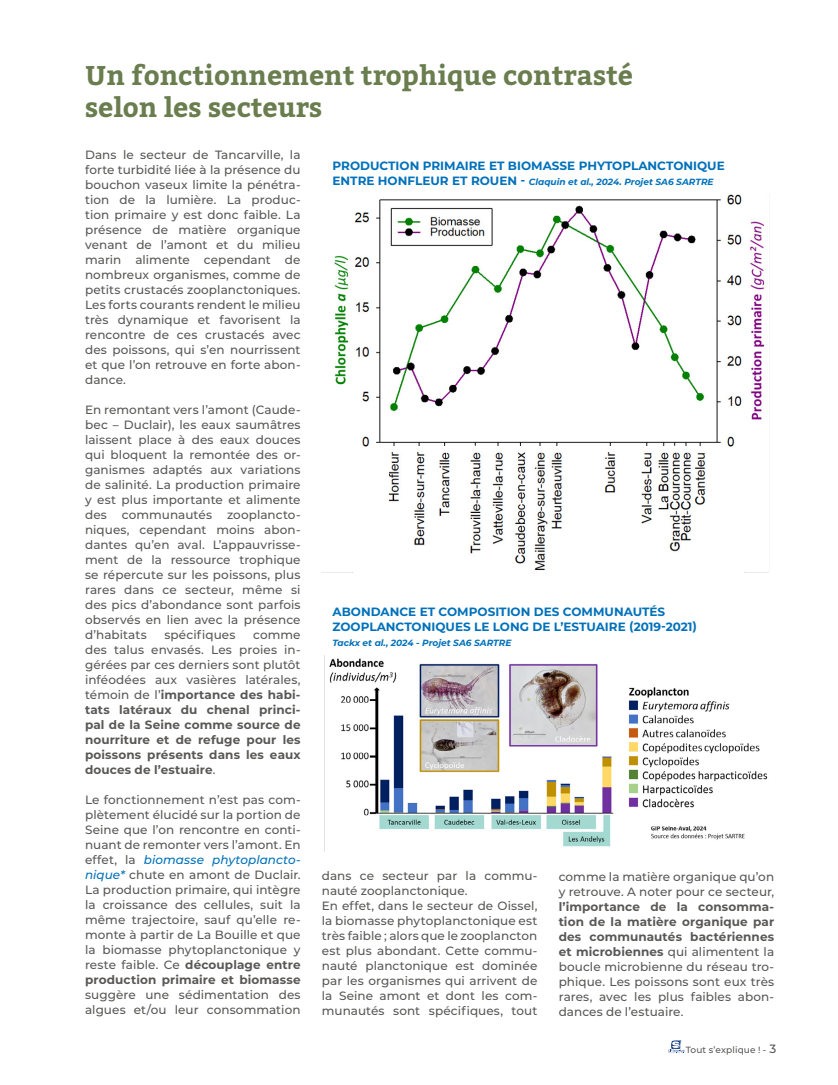
<style>
.page{position:relative;width:838px;height:1085px;background:#fff}
.page>*{position:absolute;margin:0;border:0;box-sizing:border-box;transform-origin:0 0}
.t1{font:700 27px/32.4px "Bitter";color:#697d4e}
.t2{font:500 12px/15px "Montserrat";letter-spacing:.005em;color:#595857;text-align:justify}
.t3{font:700 12px/15px "Montserrat";letter-spacing:.01em;color:#595857;text-align:justify}
.t4{font:700 12px/15px "Montserrat";color:#0071ba}
.t5{font:italic 700 9px "Montserrat";color:#0071ba}
.t6{font:500 9px "Montserrat";letter-spacing:.015em;color:#595857}
.s1{font-weight:500}
.s2{font-style:italic;color:#0071ba}
.s3{font-weight:700}
.s4{font-style:normal;font-size:12px}
.s5{font-size:12px}
</style>
<div class="page">
<svg style="left:668px;top:1040px;width:17px;height:13px"></svg>
<img style="left:334px;top:194px;width:431px;height:377px">
<img style="left:324px;top:655px;width:444px;height:196px">
<h1 class="t1" style="left:85px;top:60px;width:549px">Un fonctionnement trophique contrasté selon les secteurs</h1>
<p class="t2" style="left:85px;top:146px;width:217px">Dans le secteur de Tancarville, la forte turbidité liée à la présence du bouchon vaseux limite la pénétra&shy;tion de la lumière. La produc&shy;tion primaire y est donc faible. La présence de matière organique venant de l’amont et du milieu marin alimente cependant de nombreux organismes, comme de petits crustacés zooplanctoniques.<br>Les forts courants rendent le milieu très dynamique et favorisent la rencontre de ces crustacés avec des poissons, qui s’en nourrissent et que l’on retrouve en forte abon&shy;dance.</p>
<p class="t2" style="left:85px;top:401px;width:217px">En remontant vers l’amont (Caude&shy;bec – Duclair), les eaux saumâtres laissent place à des eaux douces qui bloquent la remontée des or&shy;ganismes adaptés aux variations de salinité. La production primaire y est plus importante et alimente des communautés zooplancto&shy;niques, cependant moins abon&shy;dantes qu’en aval. L’appauvrisse&shy;ment de la ressource trophique se répercute sur les poissons, plus rares dans ce secteur, même si des pics d’abondance sont parfois observés en lien avec la présence d’habitats</p>
<p class="t2" style="left:164px;top:626px;width:73px">spécifiques</p>
<p class="t3" style="left:85px;top:626px;width:217px;text-indent:168px"><span class="s1">comme des talus envasés. Les proies in&shy;gérées par ces derniers sont plutôt inféodées aux vasières latérales, témoin de l’</span>importance des habi&shy;tats latéraux du chenal princi&shy;pal de la Seine comme source de nourriture et de refuge pour les poissons présents dans les eaux douces de l’estuaire<span class="s1">.</span></p>
<p class="t2" style="left:85px;top:791px;width:217px">Le fonctionnement n’est pas com&shy;plètement élucidé sur la portion de Seine que l’on rencontre en conti&shy;nuant de remonter vers l’amont. En effet, la <span class="s2">biomasse phytoplancto&shy;nique*</span> chute en amont de Duclair.<br>La production primaire, qui intègre la croissance des cellules, suit la même trajectoire, sauf qu’elle re&shy;monte à partir de La Bouille et que la biomasse phytoplanctonique y reste faible. Ce <span class="s3">découplage entre production primaire et biomasse</span></p>
<p class="t2" style="left:85px;top:986px;width:217px">suggère une sédimentation des algues et/ou leur consommation</p>
<p class="t4" style="left:332px;top:158px;width:394px">PRODUCTION PRIMAIRE ET BIOMASSE PHYTOPLANCTONIQUE</p>
<p class="t5" style="left:332px;top:176px;width:383px"><span class="s4">ENTRE HONFLEUR ET ROUEN -</span> Claquin et al., 2024. Projet SA6 SARTRE</p>
<p class="t4" style="left:332px;top:603px;width:366px">ABONDANCE ET COMPOSITION DES COMMUNAUTÉS<br>ZOOPLANCTONIQUES LE LONG DE L’ESTUAIRE (2019-2021)</p>
<p class="t5" style="left:332px;top:636px;width:180px">Tackx et al., 2024 - Projet SA6 SARTRE</p>
<p class="t2" style="left:322px;top:867px;width:217px;text-align:left">dans ce secteur par la commu&shy;nauté zooplanctonique.<br>En effet, dans le secteur de Oissel, la biomasse phytoplanctonique est très faible ; alors que le zooplancton est plus abondant. Cette commu&shy;nauté planctonique est dominée par les organismes qui arrivent de la Seine amont et dont les com&shy;munautés sont spécifiques, tout</p>
<p class="t2" style="left:558px;top:868px;width:217px">comme la matière organique qu’on y retrouve. A noter pour ce secteur,</p>
<p class="t2" style="left:558px;top:898px;width:217px"><span class="s3">l’importance de la consomma&shy;tion de la matière organique par des communautés bactériennes et microbiennes</span> qui alimentent la boucle microbienne du réseau tro&shy;phique. Les poissons sont eux très rares, avec les plus faibles abon&shy;dances de l’estuaire.</p>
<p class="t6" style="left:685px;top:1042px;width:92px">Tout s’explique ! - <span class="s5">3</span></p>
</div>
